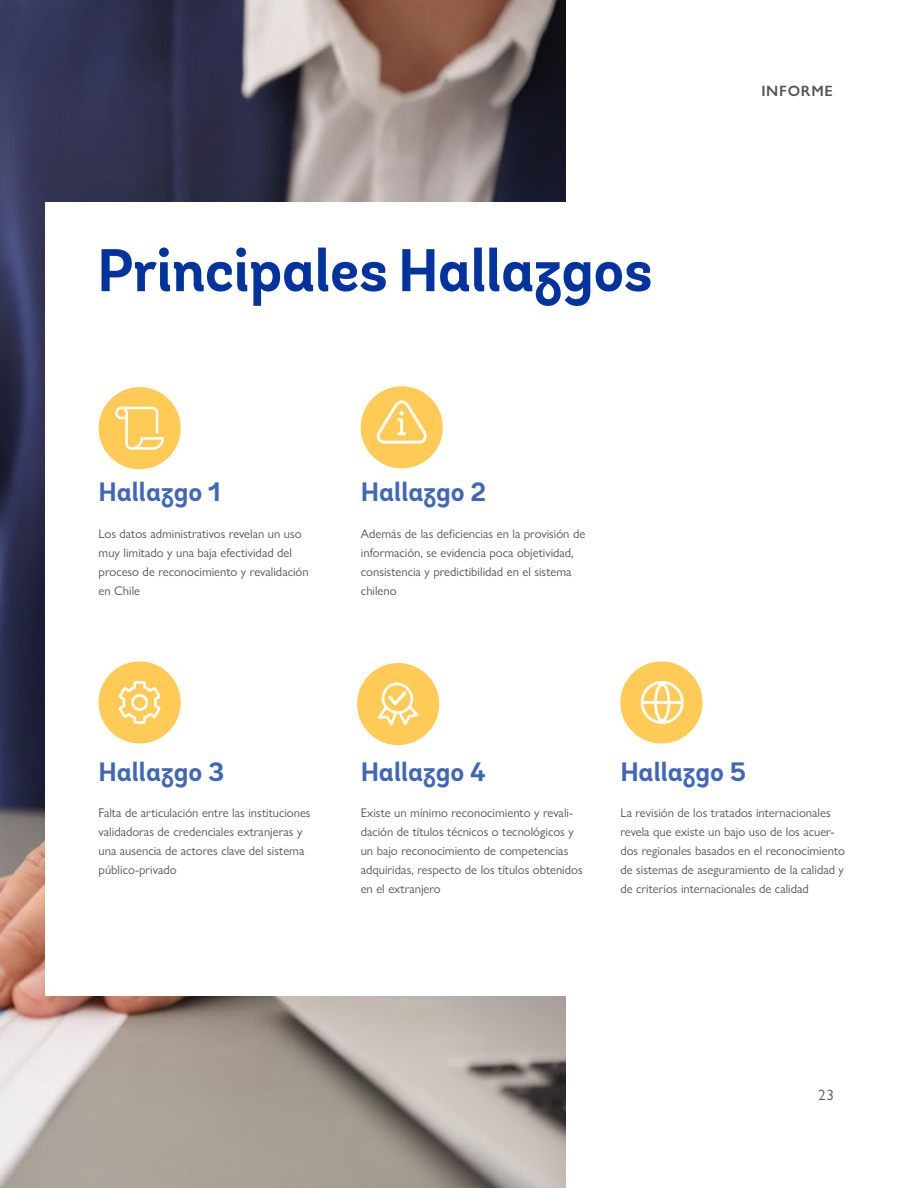
<style>
.page{position:relative;width:918px;height:1188px;background:#fff}
.page>*{position:absolute;margin:0;border:0;box-sizing:border-box;transform-origin:0 0}
.t1{font:700 60px "Andes";letter-spacing:-.01em;color:#0033a0}
.t2{font:700 26.55px "Andes";color:#4066b8}
.t3{font:600 15px "Gill Sans Nova";letter-spacing:.05em;color:#565656}
.t4{font:15px "Gill Sans Nova";color:#565656}
.t5{font:12.6px/18.9px "Gill Sans Nova";color:#565656}
</style>
<div class="page">
<img style="left:0;top:1px;width:565px;height:1187px">
<div style="left:45px;top:202px;width:679px;height:794px;background:#fff"></div>
<div style="left:99px;top:387px;width:82px;height:82px;background:#ffca55;border-radius:50%"></div>
<div style="left:361px;top:386px;width:82px;height:82px;background:#ffca55;border-radius:50%"></div>
<div style="left:99px;top:661px;width:82px;height:83px;background:#ffca55;border-radius:50%"></div>
<div style="left:357px;top:663px;width:82px;height:82px;background:#ffca55;border-radius:50%"></div>
<div style="left:620px;top:661px;width:82px;height:83px;background:#ffca55;border-radius:50%"></div>
<svg style="left:115px;top:407px;width:49px;height:43px"></svg>
<svg style="left:376px;top:401px;width:51px;height:43px"></svg>
<svg style="left:119px;top:681px;width:42px;height:43px"></svg>
<svg style="left:641px;top:681px;width:43px;height:43px"></svg>
<svg style="left:378px;top:682px;width:41px;height:44px"></svg>
<h1 class="t1" style="left:97px;top:233px;width:557px">Principales Hallazgos</h1>
<h2 class="t2" style="left:99px;top:476px;width:124px">Hallazgo 1</h2>
<p class="t5" style="left:99px;top:524px;width:212px">Los datos administrativos revelan un uso muy limitado y una baja efectividad del proceso de reconocimiento y revalidación en Chile</p>
<h2 class="t2" style="left:361px;top:476px;width:127px">Hallazgo 2</h2>
<p class="t5" style="left:361px;top:524px;width:226px">Además de las deficiencias en la provisión de información, se evidencia poca objetividad, consistencia y predictibilidad en el sistema chileno</p>
<p class="t3" style="left:761px;top:82px;width:73px">INFORME</p>
<h2 class="t2" style="left:99px;top:755px;width:127px">Hallazgo 3</h2>
<p class="t5" style="left:99px;top:804px;width:214px">Falta de articulación entre las instituciones validadoras de credenciales extranjeras y una ausencia de actores clave del sistema público-privado</p>
<h2 class="t2" style="left:361px;top:755px;width:127px">Hallazgo 4</h2>
<p class="t5" style="left:361px;top:804px;width:224px">Existe un mínimo reconocimiento y revali&shy;dación de títulos técnicos o tecnológicos y un bajo reconocimiento de competencias adquiridas, respecto de los títulos obtenidos en el extranjero</p>
<h2 class="t2" style="left:620px;top:755px;width:127px">Hallazgo 5</h2>
<p class="t5" style="left:620px;top:804px;width:226px">La revisión de los tratados internacionales revela que existe un bajo uso de los acuer&shy;dos regionales basados en el reconocimiento de sistemas de aseguramiento de la calidad y de criterios internacionales de calidad</p>
<p class="t4" style="left:818px;top:1086px;width:17px">23</p>
</div>
